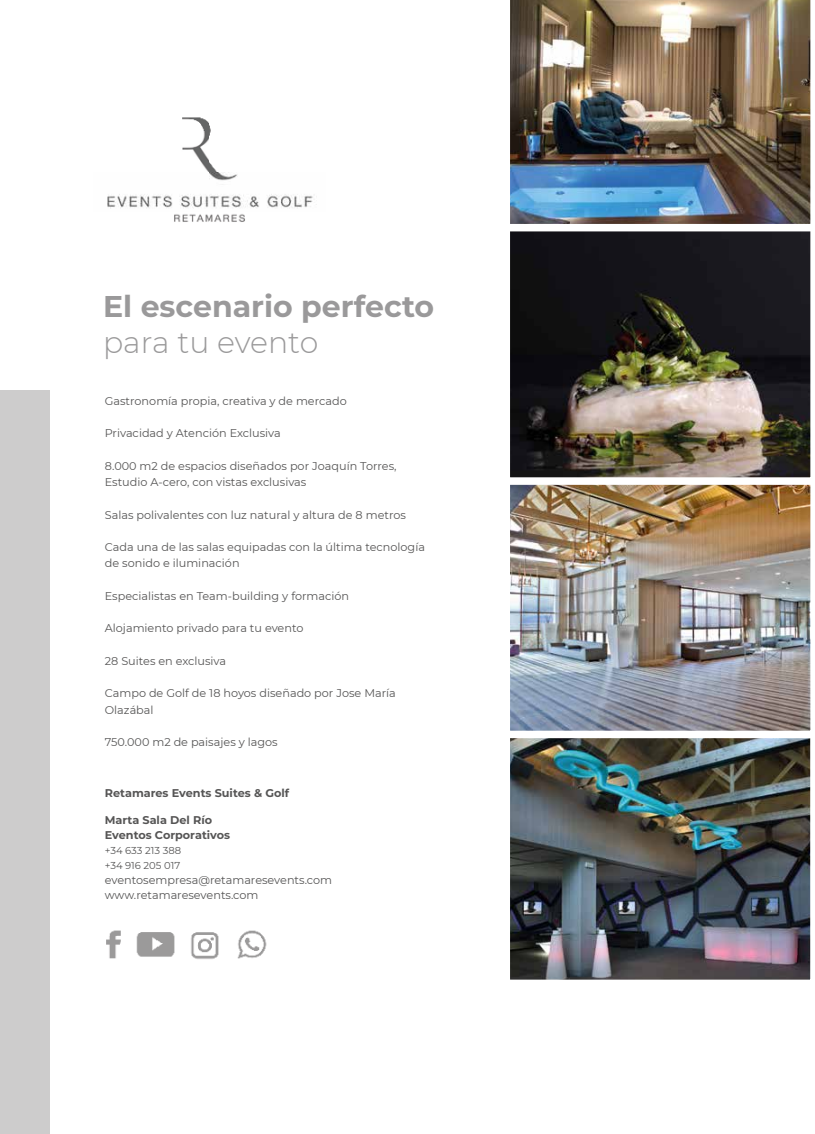
<style>
.page{position:relative;width:815px;height:1134px;background:#fff}
.page>*{position:absolute;margin:0;border:0;box-sizing:border-box;transform-origin:0 0}
.t1{font:700 30px "Montserrat";color:#9a999a}
.t2{font:300 30px "Montserrat";color:#9a999a}
.t3{font:11.25px/16.2px "Montserrat";color:#565555}
.t4{font:700 11.25px/15px "Montserrat";color:#565555}
.t5{font:10px/15px "Montserrat";color:#565555}
</style>
<div class="page">
<img style="left:106px;top:930px;width:15px;height:29px">
<img style="left:191px;top:932px;width:28px;height:27px">
<img style="left:136px;top:932px;width:39px;height:25px">
<img style="left:237px;top:930px;width:30px;height:29px">
<img style="left:107px;top:117px;width:210px;height:105px">
<img style="left:510px;top:738px;width:301px;height:242px">
<img style="left:510px;top:485px;width:301px;height:246px">
<img style="left:510px;top:231px;width:301px;height:254px">
<img style="left:510px;top:0;width:301px;height:224px">
<div style="left:0;top:390px;width:49px;height:744px;background:#cdcccc"></div>
<h1 class="t1" style="left:103px;top:284px;width:333px">El escenario perfecto</h1>
<h1 class="t2" style="left:103px;top:322px;width:217px">para tu evento</h1>
<p class="t3" style="left:105px;top:392px;width:243px">Gastronomía propia, creativa y de mercado</p>
<p class="t3" style="left:105px;top:425px;width:177px">Privacidad y Atención Exclusiva</p>
<p class="t3" style="left:105px;top:457px;width:293px">8.000 m2 de espacios diseñados por Joaquín Torres,<br>Estudio A-cero, con vistas exclusivas</p>
<p class="t3" style="left:105px;top:506px;width:303px">Salas polivalentes con luz natural y altura de 8 metros</p>
<p class="t3" style="left:105px;top:539px;width:322px">Cada una de las salas equipadas con la última tecnología de sonido e iluminación</p>
<p class="t3" style="left:105px;top:587px;width:246px">Especialistas en Team-building y formación</p>
<p class="t3" style="left:105px;top:620px;width:200px">Alojamiento privado para tu evento</p>
<p class="t3" style="left:105px;top:652px;width:123px">28 Suites en exclusiva</p>
<p class="t3" style="left:105px;top:685px;width:293px">Campo de Golf de 18 hoyos diseñado por Jose María<br>Olazábal</p>
<p class="t3" style="left:105px;top:734px;width:174px">750.000 m2 de paisajes y lagos</p>
<p class="t4" style="left:105px;top:785px;width:186px">Retamares Events Suites &amp; Golf</p>
<p class="t4" style="left:105px;top:812px;width:127px">Marta Sala Del Río<br>Eventos Corporativos</p>
<p class="t5" style="left:105px;top:842px;width:78px">+34 633 213 388 +34 916 205 017</p>
<p class="t3" style="left:105px;top:872px;width:229px;line-height:15px">eventosempresa@retamaresevents.com www.retamaresevents.com</p>
</div>
